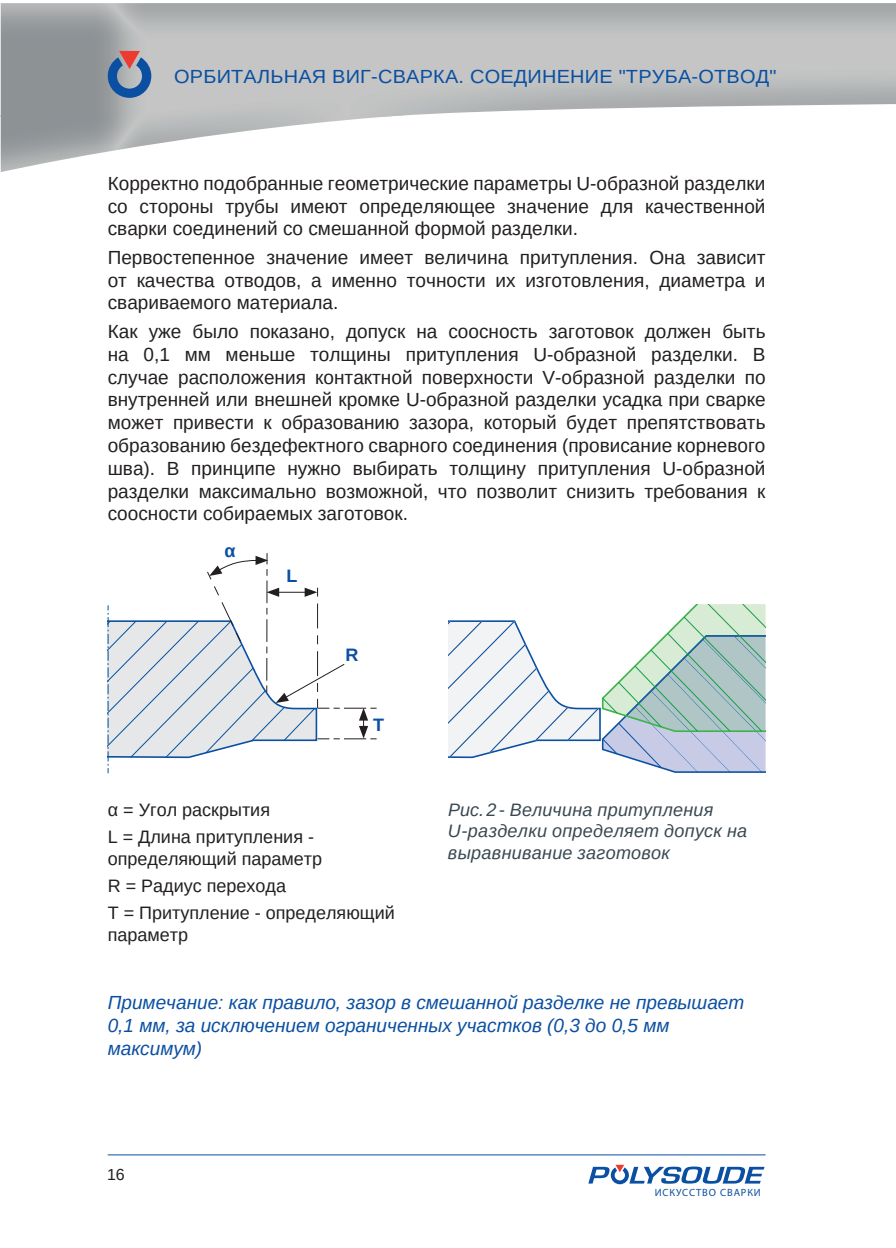
<style>
.page{position:relative;width:896px;height:1248px;background:#fff}
.page>*{position:absolute;margin:0;border:0;box-sizing:border-box;transform-origin:0 0}
.t1{font:19px/22.8px "Arimo";color:#231f20;text-align:justify}
.t2{font:italic 19px/22.8px "Arimo";color:#0a4fa2}
.t3{font:19px "Arimo";letter-spacing:.01em;color:#0a4fa2;scale:1.05 1}
.t4{font:18px/27.2px "Arimo";color:#231f20}
.t5{font:italic 18px/21.6px "Arimo";letter-spacing:.015em;color:#394851}
.t6{font:700 18px "Arimo";color:#0a4fa2}
.t7{font:16px "Arimo";color:#231f20}
.t8{font:10.4px "Myriad Pro";letter-spacing:.08em;color:#0a4fa2}
</style>
<div class="page">
<svg style="left:448px;top:604px;width:317px;height:168px"></svg>
<svg style="left:108px;top:553px;width:269px;height:220px"></svg>
<img style="left:1px;top:116px;width:393px;height:56px">
<hr style="left:108px;top:1154px;width:657px;height:1px;background:#0a4fa2">
<svg style="left:588px;top:1164px;width:176px;height:20px"></svg>
<svg style="left:108px;top:51px;width:43px;height:47px"></svg>
<p class="t3" style="left:174px;top:66px;width:575px">ОРБИТАЛЬНАЯ ВИГ-СВАРКА. СОЕДИНЕНИЕ "ТРУБА-ОТВОД"</p>
<p class="t1" style="left:108px;top:172px;width:659px">Корректно подобранные геометрические параметры U-образной разделки со стороны трубы имеют определяющее значение для качественной сварки соединений со смешанной формой разделки.</p>
<p class="t1" style="left:108px;top:246px;width:659px">Первостепенное значение имеет величина притупления. Она зависит от качества отводов, а именно точности их изготовления, диаметра и свариваемого материала.</p>
<p class="t1" style="left:108px;top:320px;width:659px">Как уже было показано, допуск на соосность заготовок должен быть на 0,1 мм меньше толщины притупления U-образной разделки. В случае расположения контактной поверхности V-образной разделки по внутренней или внешней кромке U-образной разделки усадка при сварке может привести к образованию зазора, который будет препятствовать образованию бездефектного сварного соединения (провисание корневого шва). В принципе нужно выбирать толщину притупления U-образной разделки максимально возможной, что позволит снизить требования к соосности собираемых заготовок.</p>
<p class="t6" style="left:225px;top:540px;width:13px">α</p>
<p class="t6" style="left:286px;top:565px;width:12px">L</p>
<p class="t6" style="left:346px;top:644px;width:14px">R</p>
<p class="t6" style="left:373px;top:714px;width:12px">T</p>
<p class="t4" style="left:108px;top:795px;width:208px">α = Угол раскрытия<br>L = Длина притупления -</p>
<p class="t4" style="left:108px;top:844px;width:288px">определяющий параметр<br>R = Радиус перехода<br>T = Притупление - определяющий</p>
<p class="t4" style="left:108px;top:920px;width:82px">параметр</p>
<p class="t5" style="left:448px;top:798px;width:300px">Рис. 2 - Величина притупления<br>U-разделки определяет допуск на выравнивание заготовок</p>
<p class="t2" style="left:108px;top:990px;width:638px">Примечание: как правило, зазор в смешанной разделке не превышает<br>0,1 мм, за исключением ограниченных участков (0,3 до 0,5 мм максимум)</p>
<p class="t7" style="left:107px;top:1165px;width:19px">16</p>
<p class="t8" style="left:655px;top:1185px;width:107px">ИСКУССТВО СВАРКИ</p>
</div>
